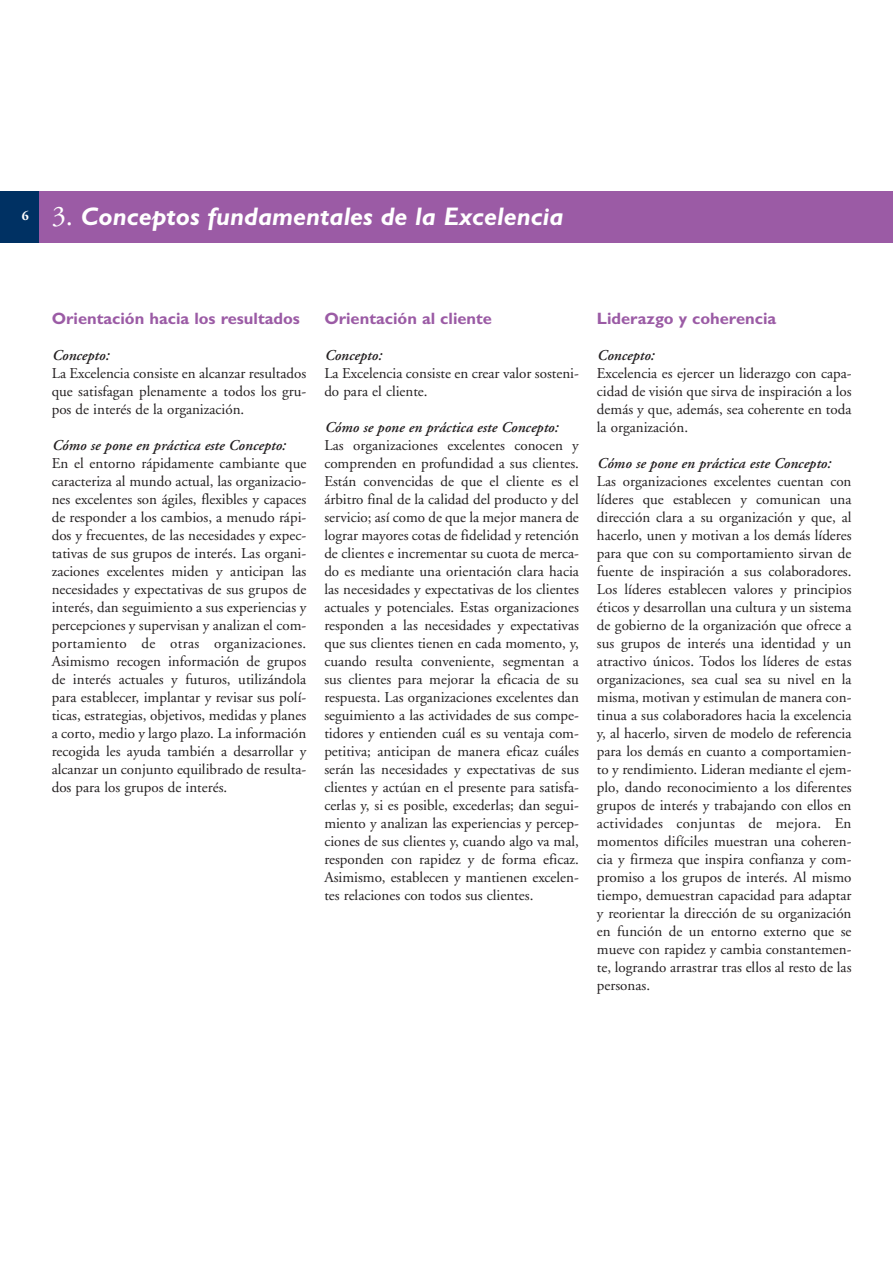
<style>
.page{position:relative;width:893px;height:1263px;background:#fff}
.page>*{position:absolute;margin:0;border:0;box-sizing:border-box;transform-origin:0 0}
.t1{font:italic 700 25.5px "Gill Sans";color:#fff}
.t2{font:700 16.5px "Gill Sans";color:#9b5ba5}
.t3{font:15px/18px "Adobe Garamond";color:#231f20;text-align:justify}
.t4{font:italic 600 15px "Adobe Garamond";color:#231f20}
.s1{font-family:"Adobe Garamond";font-weight:400;font-style:normal;font-size:28.5px}
</style>
<div class="page">
<div style="left:39px;top:191px;width:853px;height:51px;background:#9b5ba5"></div>
<div style="left:0;top:191px;width:39px;height:51px;background:#003163"></div>
<h1 class="t1" style="left:22px;top:208px;width:543px"><sup>6</sup> <span class="s1">3.</span> Conceptos fundamentales de la Excelencia</h1>
<p class="t2" style="left:52px;top:313px;width:250px">Orientación hacia los resultados</p>
<p class="t4" style="left:52px;top:349px;width:59px">Concepto:</p>
<p class="t3" style="left:52px;top:366px;width:256px">La Excelencia consiste en alcanzar resultados que satisfagan plenamente a todos los gru&shy;pos de interés de la organización.</p>
<p class="t4" style="left:52px;top:439px;width:235px">Cómo se pone en práctica este Concepto:</p>
<p class="t3" style="left:52px;top:456px;width:256px">En el entorno rápidamente cambiante que caracteriza al mundo actual, las organizacio&shy;nes excelentes son ágiles, flexibles y capaces de responder a los cambios, a menudo rápi&shy;dos y frecuentes, de las necesidades y expec&shy;tativas de sus grupos de interés. Las organi&shy;zaciones excelentes miden y anticipan las necesidades y expectativas de sus grupos de interés, dan seguimiento a sus experiencias y percepciones y supervisan y analizan el com&shy;portamiento de otras organizaciones.<br>Asimismo recogen información de grupos de interés actuales y futuros, utilizándola para establecer, implantar y revisar sus polí&shy;ticas, estrategias, objetivos, medidas y planes a corto, medio y largo plazo. La información recogida les ayuda también a desarrollar y alcanzar un conjunto equilibrado de resulta&shy;dos para los grupos de interés.</p>
<p class="t2" style="left:324px;top:313px;width:169px">Orientación al cliente</p>
<p class="t4" style="left:324px;top:349px;width:59px">Concepto:</p>
<p class="t3" style="left:324px;top:366px;width:256px">La Excelencia consiste en crear valor sosteni&shy;do para el cliente.</p>
<p class="t4" style="left:324px;top:421px;width:235px">Cómo se pone en práctica este Concepto:</p>
<p class="t3" style="left:324px;top:438px;width:256px">Las organizaciones excelentes conocen y comprenden en profundidad a sus clientes.<br>Están convencidas de que el cliente es el árbitro final de la calidad del producto y del servicio; así como de que la mejor manera de lograr mayores cotas de fidelidad y retención de clientes e incrementar su cuota de merca&shy;do es mediante una orientación clara hacia las necesidades y expectativas de los clientes actuales y potenciales. Estas organizaciones responden a las necesidades y expectativas que sus clientes tienen en cada momento, y, cuando resulta conveniente, segmentan a sus clientes para mejorar la eficacia de su respuesta. Las organizaciones excelentes dan seguimiento a las actividades de sus compe&shy;tidores y entienden cuál es su ventaja com&shy;petitiva; anticipan de manera eficaz cuáles serán las necesidades y expectativas de sus clientes y actúan en el presente para satisfa&shy;cerlas y, si es posible, excederlas; dan segui&shy;miento y analizan las experiencias y percep&shy;ciones de sus clientes y, cuando algo va mal, responden con rapidez y de forma eficaz.<br>Asimismo, establecen y mantienen excelen&shy;tes relaciones con todos sus clientes.</p>
<p class="t2" style="left:597px;top:313px;width:181px">Liderazgo y coherencia</p>
<p class="t4" style="left:597px;top:349px;width:59px">Concepto:</p>
<p class="t3" style="left:597px;top:366px;width:256px">Excelencia es ejercer un liderazgo con capa&shy;cidad de visión que sirva de inspiración a los demás y que, además, sea coherente en toda la organización.</p>
<p class="t4" style="left:597px;top:457px;width:235px">Cómo se pone en práctica este Concepto:</p>
<p class="t3" style="left:597px;top:474px;width:256px">Las organizaciones excelentes cuentan con líderes que establecen y comunican una dirección clara a su organización y que, al hacerlo, unen y motivan a los demás líderes para que con su comportamiento sirvan de fuente de inspiración a sus colaboradores.<br>Los líderes establecen valores y principios éticos y desarrollan una cultura y un sistema de gobierno de la organización que ofrece a sus grupos de interés una identidad y un atractivo únicos. Todos los líderes de estas organizaciones, sea cual sea su nivel en la misma, motivan y estimulan de manera con&shy;tinua a sus colaboradores hacia la excelencia y, al hacerlo, sirven de modelo de referencia para los demás en cuanto a comportamien&shy;to y rendimiento. Lideran mediante el ejem&shy;plo, dando reconocimiento a los diferentes grupos de interés y trabajando con ellos en actividades conjuntas de mejora. En momentos difíciles muestran una coheren&shy;cia y firmeza que inspira confianza y com&shy;promiso a los grupos de interés. Al mismo tiempo, demuestran capacidad para adaptar y reorientar la dirección de su organización en función de un entorno externo que se mueve con rapidez y cambia constantemen&shy;te, logrando arrastrar tras ellos al resto de las personas.</p>
</div>
